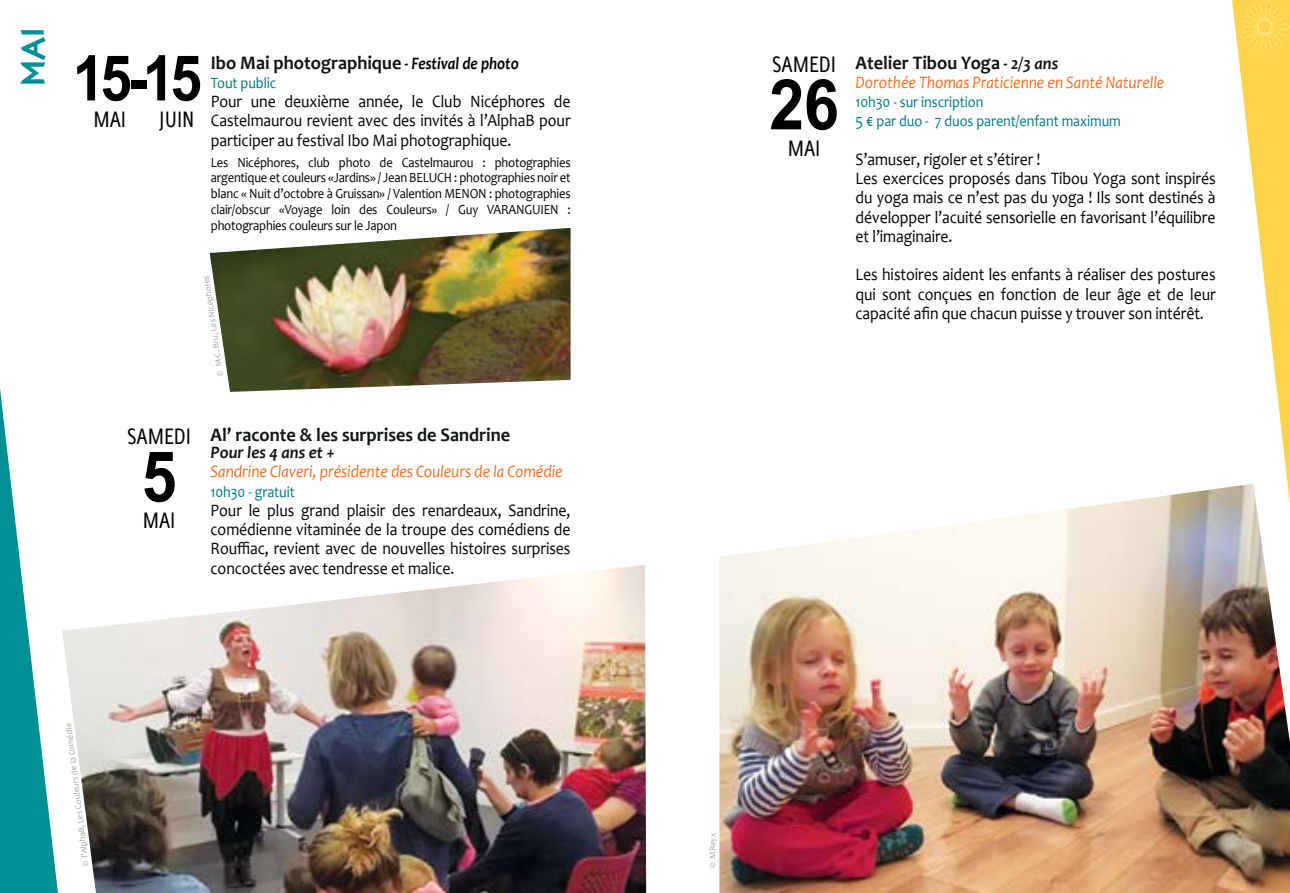
<style>
.page{position:relative;width:1290px;height:893px;background:#fff}
.page>*{position:absolute;margin:0;border:0;box-sizing:border-box;transform-origin:0 0}
.t1{font:700 70px "Arial";color:#000;scale:.9 1}
.t2{font:700 63px "Arial";color:#000;scale:.9 1}
.t3{font:31.5px "London Two";color:#008f95}
.t4{font:24.5px "Delicious";letter-spacing:-.005em;color:#000;scale:.9 1}
.t5{font:700 19.25px "Candara";color:#101416;scale:.95 1}
.t6{font:17.5px/19.2px "Candara";letter-spacing:-.005em;color:#000;text-align:justify;scale:.9 1}
.t7{font:italic 17.5px "Candara";letter-spacing:-.005em;color:#f36f21;scale:.9 1}
.t8{font:italic 700 17.5px "Candara";color:#101416;scale:.95 1}
.t9{font:15.75px/19.2px "Candara";letter-spacing:-.005em;color:#007681;scale:.9 1}
.t10{font:14px/15.8px "Candara";letter-spacing:-.015em;color:#000;text-align:justify;scale:.9 1}
.t11{font:8.75px "Candara";color:#a9a3a1}
.s1{font-style:italic;font-size:17.5px;color:#000}
.s2{font-style:italic;font-size:17.5px}
.s3{font-size:17.5px}
</style>
<div class="page">
<svg style="left:0;top:389px;width:58px;height:504px"></svg>
<svg style="left:1232px;top:0;width:58px;height:484px"></svg>
<img style="left:62px;top:565px;width:584px;height:328px">
<img style="left:719px;top:484px;width:571px;height:409px">
<img style="left:210px;top:228px;width:360px;height:164px">
<h3 class="t3" style="left:13px;top:86px;width:60px;rotate:-90deg">MAI</h3>
<h2 class="t2" style="left:73px;top:34px;width:145px">15-15</h2>
<h3 class="t4" style="left:93px;top:105px;width:38px">MAI</h3>
<h3 class="t4" style="left:159px;top:105px;width:41px">JUIN</h3>
<p class="t5" style="left:211px;top:50px;width:326px">Ibo Mai photographique <span class="s1">- Festival de photo</span></p>
<p class="t9" style="left:211px;top:73px;width:74px">Tout public</p>
<p class="t6" style="left:211px;top:92px;width:401px">Pour une deuxième année, le Club Nicéphores de Castelmaurou revient avec des invités à l’AlphaB pour participer au festival Ibo Mai photographique.</p>
<p class="t10" style="left:211px;top:154px;width:401px">Les Nicéphores, club photo de Castelmaurou : photographies argentique et couleurs «Jardins» / Jean BELUCH : photographies noir et blanc « Nuit d’octobre à Gruissan» / Valention MENON : photographies clair/obscur «Voyage loin des Couleurs» / Guy VARANGUIEN : photographies couleurs sur le Japon</p>
<p class="t11" style="left:215px;top:377px;width:103px;rotate:-98deg">© M-C. Bru, Les Nicéphores</p>
<h3 class="t4" style="left:127px;top:422px;width:73px">SAMEDI</h3>
<h1 class="t1" style="left:142px;top:427px;width:40px">5</h1>
<h3 class="t4" style="left:143px;top:506px;width:38px">MAI</h3>
<p class="t5" style="left:211px;top:422px;width:317px">Al’ raconte &amp; les surprises de Sandrine</p>
<p class="t8" style="left:211px;top:441px;width:132px">Pour les 4 ans et +</p>
<p class="t7" style="left:211px;top:461px;width:393px">Sandrine Claveri, présidente des Couleurs de la Comédie</p>
<p class="t9" style="left:211px;top:482px;width:95px">10h30 - gratuit</p>
<p class="t6" style="left:211px;top:500px;width:401px">Pour le plus grand plaisir des renardeaux, Sandrine, comédienne vitaminée de la troupe des comédiens de Rouffiac, revient avec de nouvelles histoires surprises concoctées avec tendresse et malice.</p>
<p class="t11" style="left:80px;top:867px;width:146px;rotate:-97deg">© l’AlphaB, Les Couleurs de la Comédie</p>
<h3 class="t4" style="left:772px;top:50px;width:73px">SAMEDI</h3>
<h1 class="t1" style="left:769px;top:55px;width:79px">26</h1>
<h3 class="t4" style="left:788px;top:134px;width:38px">MAI</h3>
<p class="t5" style="left:855px;top:50px;width:215px">Atelier Tibou Yoga <span class="s2">- 2/3 ans</span></p>
<p class="t7" style="left:855px;top:71px;width:345px">Dorothée Thomas Praticienne en Santé Naturelle</p>
<p class="t9" style="left:855px;top:92px;width:296px">10h30 - sur inscription<br><span class="s3">5 €</span> par duo - 7 duos parent/enfant maximum</p>
<p class="t6" style="left:855px;top:149px;width:401px;text-align:left">S’amuser, rigoler et s’étirer !<br>Les exercices proposés dans Tibou Yoga sont inspirés du yoga mais ce n’est pas du yoga ! Ils sont destinés à développer l’acuité sensorielle en favorisant l’équilibre et l’imaginaire.</p>
<p class="t6" style="left:855px;top:265px;width:401px">Les histoires aident les enfants à réaliser des postures qui sont conçues en fonction de leur âge et de leur capacité afin que chacun puisse y trouver son intérêt.</p>
<p class="t11" style="left:707px;top:868px;width:37px;rotate:-90deg">© MReyx</p>
</div>
